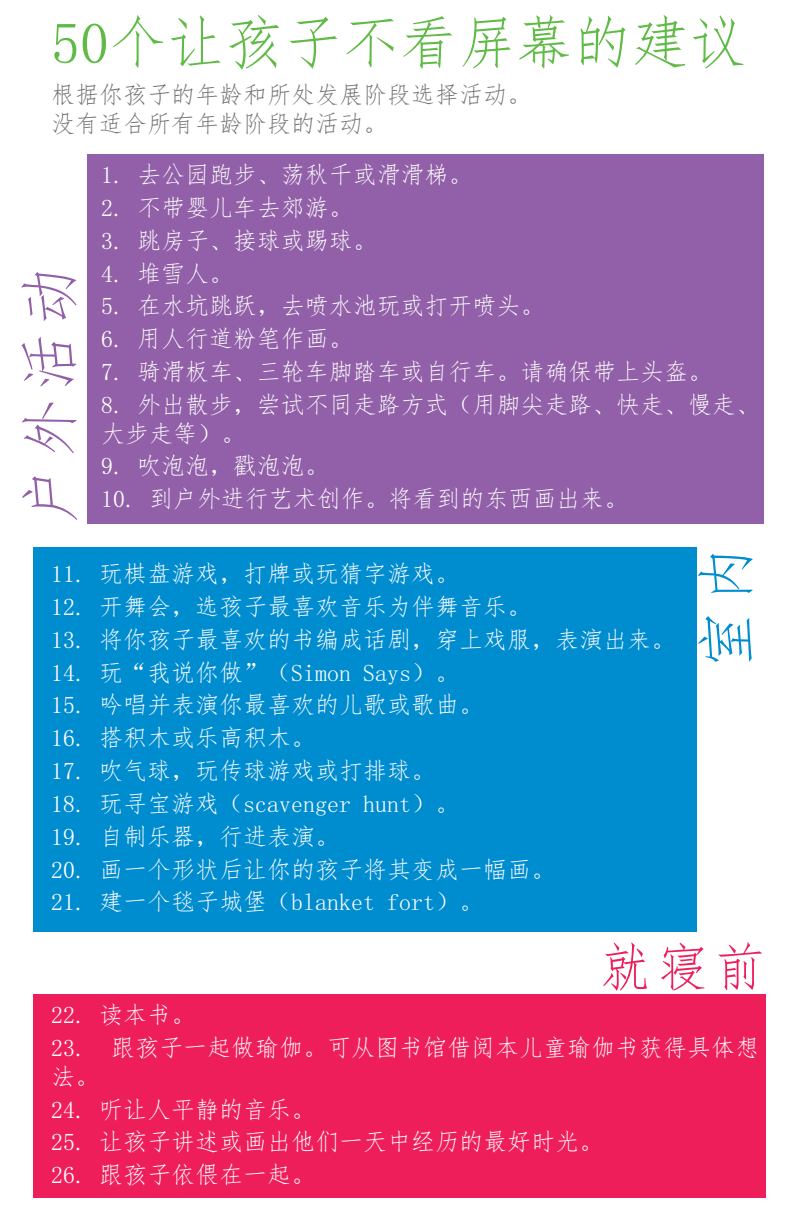
<style>
.page{position:relative;width:792px;height:1224px;background:#fff}
.page>*{position:absolute;margin:0;border:0;box-sizing:border-box;transform-origin:0 0}
.t1{font:60px "Fang Song";color:#9260a8}
.t2{font:60px "Fang Song";color:#008dd0}
.t3{font:58px "Fang Song";color:#60bb46}
.t4{font:52px "Fang Song";color:#ee1e5b}
.t5{font:24px/28.8px "Fang Song";color:#fff}
.t6{font:24px/28.8px "Fang Song";color:#6d6e71}
</style>
<div class="page">
<div style="left:88px;top:155px;width:676px;height:369px;background:#9260a8"></div>
<div style="left:34px;top:994px;width:732px;height:204px;background:#ee1e5b"></div>
<div style="left:34px;top:548px;width:663px;height:384px;background:#008dd0"></div>
<h2 class="t3" style="left:51px;top:13px;width:698px">50个让孩子不看屏幕的建议</h2>
<p class="t6" style="left:51px;top:80px;width:482px">根据你孩子的年龄和所处发展阶段选择活动。没有适合所有年龄阶段的活动。</p>
<h1 class="t1" style="left:19px;top:524px;width:260px;rotate:-90deg">户外活动</h1>
<p class="t5" style="left:101px;top:160px;width:373px">1. 去公园跑步、荡秋千或滑滑梯。</p>
<p class="t5" style="left:101px;top:193px;width:253px">2. 不带婴儿车去郊游。</p>
<p class="t5" style="left:101px;top:226px;width:277px">3. 跳房子、接球或踢球。</p>
<p class="t5" style="left:101px;top:259px;width:133px">4. 堆雪人。</p>
<p class="t5" style="left:101px;top:292px;width:445px">5. 在水坑跳跃，去喷水池玩或打开喷头。</p>
<p class="t5" style="left:101px;top:324px;width:253px">6. 用人行道粉笔作画。</p>
<p class="t5" style="left:101px;top:357px;width:612px">7. 骑滑板车、三轮车脚踏车或自行车。请确保带上头盔。</p>
<p class="t5" style="left:101px;top:390px;width:660px">8. 外出散步，尝试不同走路方式（用脚尖走路、快走、慢走、大步走等）。</p>
<p class="t5" style="left:101px;top:452px;width:229px">9. 吹泡泡，戳泡泡。</p>
<p class="t5" style="left:101px;top:485px;width:528px">10. 到户外进行艺术创作。将看到的东西画出来。</p>
<p class="t5" style="left:51px;top:560px;width:409px">11. 玩棋盘游戏，打牌或玩猜字游戏。</p>
<p class="t5" style="left:51px;top:592px;width:482px">12. 开舞会，选孩子最喜欢音乐为伴舞音乐。</p>
<p class="t5" style="left:51px;top:625px;width:626px">13. 将你孩子最喜欢的书编成话剧，穿上戏服，表演出来。</p>
<p class="t5" style="left:51px;top:658px;width:409px">14. 玩“我说你做”（Simon Says）。</p>
<p class="t5" style="left:51px;top:691px;width:433px">15. 吟唱并表演你最喜欢的儿歌或歌曲。</p>
<p class="t5" style="left:51px;top:724px;width:265px">16. 搭积木或乐高积木。</p>
<p class="t5" style="left:51px;top:756px;width:385px">17. 吹气球，玩传球游戏或打排球。</p>
<p class="t5" style="left:51px;top:789px;width:409px">18. 玩寻宝游戏（scavenger hunt）。</p>
<p class="t5" style="left:51px;top:822px;width:289px">19. 自制乐器，行进表演。</p>
<p class="t5" style="left:51px;top:855px;width:506px">20. 画一个形状后让你的孩子将其变成一幅画。</p>
<p class="t5" style="left:51px;top:888px;width:433px">21. 建一个毯子城堡（blanket fort）。</p>
<h1 class="t2" style="left:696px;top:670px;width:128px;rotate:-90deg">室内</h1>
<h3 class="t4" style="left:600px;top:941px;width:168px">就寝前</h3>
<p class="t5" style="left:51px;top:1000px;width:146px">22. 读本书。</p>
<p class="t5" style="left:51px;top:1033px;width:710px">23. 跟孩子一起做瑜伽。可从图书馆借阅本儿童瑜伽书获得具体想法。</p>
<p class="t5" style="left:51px;top:1095px;width:265px">24. 听让人平静的音乐。</p>
<p class="t5" style="left:51px;top:1128px;width:554px">25. 让孩子讲述或画出他们一天中经历的最好时光。</p>
<p class="t5" style="left:51px;top:1160px;width:265px">26. 跟孩子依偎在一起。</p>
</div>
